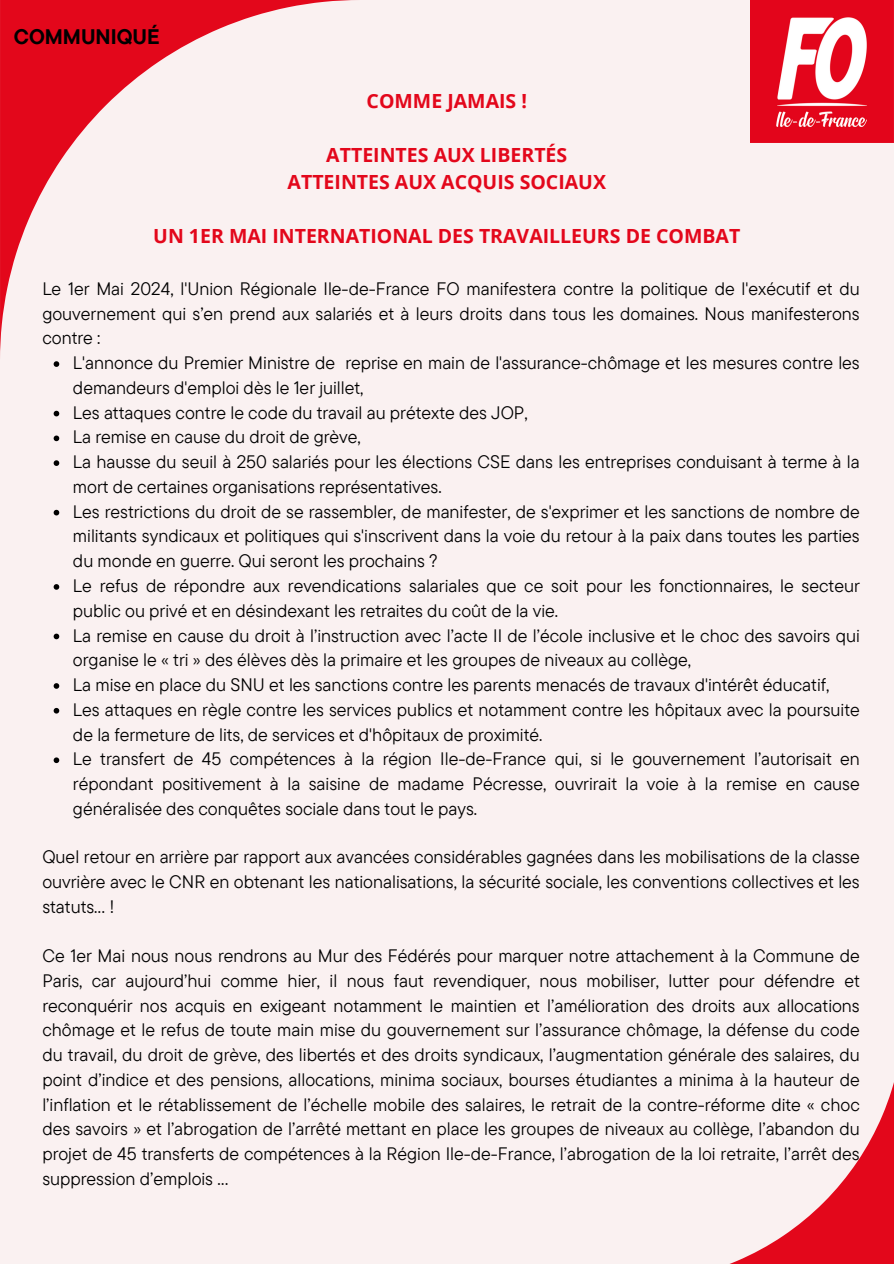
<style>
.page{position:relative;width:894px;height:1264px;background:#fff}
.page>*{position:absolute;margin:0;border:0;box-sizing:border-box;transform-origin:0 0}
.t1{font:700 21px "TT Commons Pro";color:#000}
.t2{font:700 19.5px/27px "Open Sans";color:#e3071b;text-align:center}
.t3{font:18px/24.8px "TT Commons Pro";color:#000;text-align:justify}
</style>
<div class="page">
<div style="left:0;top:0;width:893px;height:1263px;background:#faf1f1"></div>
<img style="left:750px;top:0;width:143px;height:143px">
<svg style="left:0;top:0;width:355px;height:355px"></svg>
<svg style="left:732px;top:1086px;width:161px;height:177px"></svg>
<svg style="left:54px;top:361px;width:5px;height:6px"></svg>
<svg style="left:54px;top:411px;width:5px;height:5px"></svg>
<svg style="left:54px;top:435px;width:5px;height:6px"></svg>
<svg style="left:54px;top:460px;width:5px;height:6px"></svg>
<svg style="left:54px;top:510px;width:5px;height:5px"></svg>
<svg style="left:54px;top:584px;width:5px;height:5px"></svg>
<svg style="left:54px;top:633px;width:5px;height:6px"></svg>
<svg style="left:54px;top:683px;width:5px;height:5px"></svg>
<svg style="left:54px;top:708px;width:5px;height:5px"></svg>
<svg style="left:54px;top:757px;width:5px;height:6px"></svg>
<h1 class="t1" style="left:14px;top:23px;width:147px">COMMUNIQUÉ</h1>
<h1 class="t2" style="left:366px;top:87px;width:162px">COMME JAMAIS !</h1>
<p class="t2" style="left:287px;top:141px;width:320px">ATTEINTES AUX LIBERTÉS<br>ATTEINTES AUX ACQUIS SOCIAUX</p>
<h1 class="t2" style="left:153px;top:222px;width:588px">UN 1ER MAI INTERNATIONAL DES TRAVAILLEURS DE COMBAT</h1>
<h1 class="t3" style="left:42px;top:276px;width:818px">Le 1er Mai 2024, l'Union Régionale Ile-de-France FO manifestera contre la politique de l'exécutif et du gouvernement qui s’en prend aux salariés et à leurs droits dans tous les domaines. Nous manifesterons contre :</h1>
<p class="t3" style="left:73px;top:350px;width:788px">L'annonce du Premier Ministre de reprise en main de l'assurance-chômage et les mesures contre les demandeurs d'emploi dès le 1er juillet,</p>
<p class="t3" style="left:73px;top:399px;width:456px">Les attaques contre le code du travail au prétexte des JOP,</p>
<p class="t3" style="left:73px;top:424px;width:289px">La remise en cause du droit de grève,</p>
<p class="t3" style="left:73px;top:449px;width:788px">La hausse du seuil à 250 salariés pour les élections CSE dans les entreprises conduisant à terme à la mort de certaines organisations représentatives.</p>
<p class="t3" style="left:73px;top:498px;width:788px">Les restrictions du droit de se rassembler, de manifester, de s'exprimer et les sanctions de nombre de militants syndicaux et politiques qui s'inscrivent dans la voie du retour à la paix dans toutes les parties du monde en guerre. Qui seront les prochains ?</p>
<p class="t3" style="left:73px;top:573px;width:788px">Le refus de répondre aux revendications salariales que ce soit pour les fonctionnaires, le secteur public ou privé et en désindexant les retraites du coût de la vie.</p>
<p class="t3" style="left:73px;top:622px;width:788px">La remise en cause du droit à l’instruction avec l’acte II de l’école inclusive et le choc des savoirs qui organise le « tri » des élèves dès la primaire et les groupes de niveaux au collège,</p>
<p class="t3" style="left:73px;top:672px;width:757px">La mise en place du SNU et les sanctions contre les parents menacés de travaux d'intérêt éducatif,</p>
<p class="t3" style="left:73px;top:696px;width:788px">Les attaques en règle contre les services publics et notamment contre les hôpitaux avec la poursuite de la fermeture de lits, de services et d'hôpitaux de proximité.</p>
<p class="t3" style="left:73px;top:746px;width:788px">Le transfert de 45 compétences à la région Ile-de-France qui, si le gouvernement l’autorisait en répondant positivement à la saisine de madame Pécresse, ouvrirait la voie à la remise en cause généralisée des conquêtes sociale dans tout le pays.</p>
<p class="t3" style="left:42px;top:843px;width:818px">Quel retour en arrière par rapport aux avancées considérables gagnées dans les mobilisations de la classe ouvrière avec le CNR en obtenant les nationalisations, la sécurité sociale, les conventions collectives et les statuts… !</p>
<p class="t3" style="left:42px;top:942px;width:818px">Ce 1er Mai nous nous rendrons au Mur des Fédérés pour marquer notre attachement à la Commune de Paris, car aujourd’hui comme hier, il nous faut revendiquer, nous mobiliser, lutter pour défendre et reconquérir nos acquis en exigeant notamment le maintien et l’amélioration des droits aux allocations chômage et le refus de toute main mise du gouvernement sur l’assurance chômage, la défense du code du travail, du droit de grève, des libertés et des droits syndicaux, l’augmentation générale des salaires, du point d’indice et des pensions, allocations, minima sociaux, bourses étudiantes a minima à la hauteur de l’inflation et le rétablissement de l’échelle mobile des salaires, le retrait de la contre-réforme dite « choc des savoirs » et l’abrogation de l’arrêté mettant en place les groupes de niveaux au collège, l’abandon du projet de 45 transferts de compétences à la Région Ile-de-France, l’abrogation de la loi retraite, l’arrêt des suppression d’emplois …</p>
</div>
